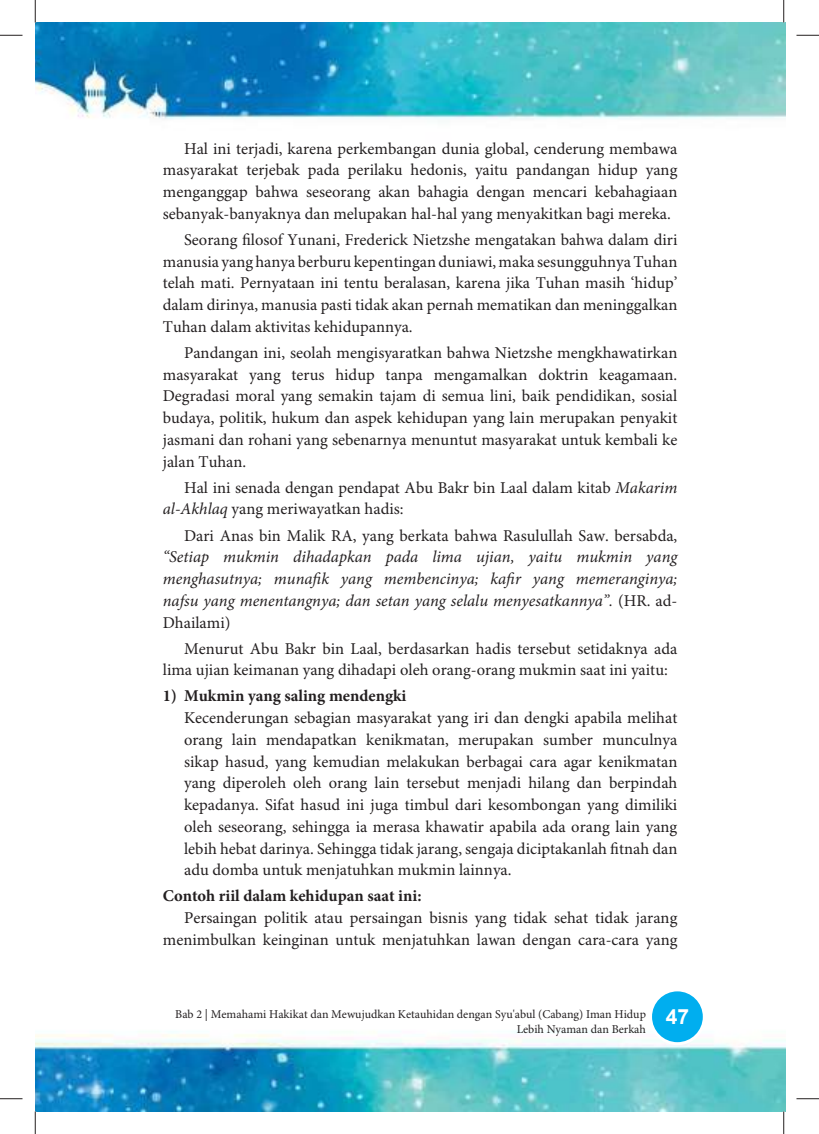
<style>
.page{position:relative;width:819px;height:1134px;background:#fff}
.page>*{position:absolute;margin:0;border:0;box-sizing:border-box;transform-origin:0 0}
.t1{font:16.5px/21.8px "Minion Pro";color:#231f20;text-align:justify}
.t2{font:italic 16.5px/21.8px "Minion Pro";color:#231f20;text-align:justify}
.t3{font:700 16.5px "Minion Pro";color:#231f20}
.t4{font:12px/15px "Minion Pro";color:#231f20}
.s1{font-style:italic}
.s2{font-style:normal}
</style>
<div class="page">
<img style="left:35px;top:22px;width:751px;height:1089px">
<div style="left:650px;top:989px;width:54px;height:54px;background:#00aeef;border-radius:50%"></div>
<div style="left:649px;top:988px;width:57px;height:57px;border:3px solid #fff;border-radius:50%"></div>
<hr style="left:783px;top:0;width:2px;height:23px;background:#fff">
<svg style="left:0;top:35px;width:23px;height:1px"></svg>
<svg style="left:796px;top:35px;width:23px;height:1px"></svg>
<svg style="left:0;top:1098px;width:23px;height:1px"></svg>
<svg style="left:796px;top:1098px;width:23px;height:1px"></svg>
<svg style="left:35px;top:0;width:1px;height:23px"></svg>
<svg style="left:35px;top:1111px;width:1px;height:23px"></svg>
<svg style="left:783px;top:0;width:1px;height:23px"></svg>
<svg style="left:783px;top:1111px;width:1px;height:23px"></svg>
<p class="t1" style="left:163px;top:138px;width:516px;text-indent:21px">Hal ini terjadi, karena perkembangan dunia global, cenderung membawa masyarakat terjebak pada perilaku hedonis, yaitu pandangan hidup yang menganggap bahwa seseorang akan bahagia dengan mencari kebahagiaan sebanyak-banyaknya dan melupakan hal-hal yang menyakitkan bagi mereka.</p>
<p class="t1" style="left:163px;top:229px;width:516px;text-indent:21px">Seorang filosof Yunani, Frederick Nietzshe mengatakan bahwa dalam diri manusia yang hanya berburu kepentingan duniawi, maka sesungguhnya Tuhan telah mati. Pernyataan ini tentu beralasan, karena jika Tuhan masih ‘hidup’ dalam dirinya, manusia pasti tidak akan pernah mematikan dan meninggalkan Tuhan dalam aktivitas kehidupannya.</p>
<p class="t1" style="left:163px;top:342px;width:516px;text-indent:21px">Pandangan ini, seolah mengisyaratkan bahwa Nietzshe mengkhawatirkan masyarakat yang terus hidup tanpa mengamalkan doktrin keagamaan.<br>Degradasi moral yang semakin tajam di semua lini, baik pendidikan, sosial budaya, politik, hukum dan aspek kehidupan yang lain merupakan penyakit jasmani dan rohani yang sebenarnya menuntut masyarakat untuk kembali ke jalan Tuhan.</p>
<p class="t1" style="left:163px;top:477px;width:516px;text-indent:21px">Hal ini senada dengan pendapat Abu Bakr bin Laal dalam kitab <span class="s1">Makarim al-Akhlaq</span> yang meriwayatkan hadis:</p>
<p class="t1" style="left:184px;top:525px;width:495px">Dari Anas bin Malik RA, yang berkata bahwa Rasulullah Saw. bersabda,</p>
<p class="t2" style="left:163px;top:547px;width:516px">“Setiap mukmin dihadapkan pada lima ujian, yaitu mukmin yang menghasutnya; munafik yang membencinya; kafir yang memeranginya; nafsu yang menentangnya; dan setan yang selalu menyesatkannya”. <span class="s2">(HR. ad-Dhailami)</span></p>
<p class="t1" style="left:163px;top:638px;width:516px;text-indent:21px">Menurut Abu Bakr bin Laal, berdasarkan hadis tersebut setidaknya ada lima ujian keimanan yang dihadapi oleh orang-orang mukmin saat ini yaitu:</p>
<p class="t3" style="left:163px;top:689px;width:245px">1) Mukmin yang saling mendengki</p>
<p class="t1" style="left:184px;top:707px;width:495px">Kecenderungan sebagian masyarakat yang iri dan dengki apabila melihat orang lain mendapatkan kenikmatan, merupakan sumber munculnya sikap hasud, yang kemudian melakukan berbagai cara agar kenikmatan yang diperoleh oleh orang lain tersebut menjadi hilang dan berpindah kepadanya. Sifat hasud ini juga timbul dari kesombongan yang dimiliki oleh seseorang, sehingga ia merasa khawatir apabila ada orang lain yang lebih hebat darinya. Sehingga tidak jarang, sengaja diciptakanlah fitnah dan adu domba untuk menjatuhkan mukmin lainnya.</p>
<p class="t3" style="left:163px;top:889px;width:260px">Contoh riil dalam kehidupan saat ini:</p>
<p class="t1" style="left:163px;top:907px;width:516px;text-align:right">Persaingan politik atau persaingan bisnis yang tidak sehat tidak jarang menimbulkan keinginan untuk menjatuhkan lawan dengan cara-cara yang</p>
<p class="t4" style="left:517px;top:1006px;width:174px;text-indent:-341px">Bab 2 | Memahami Hakikat dan Mewujudkan Ketauhidan dengan Syu'abul (Cabang) Iman Hidup<br>Lebih Nyaman dan Berkah <sup>47</sup></p>
</div>
